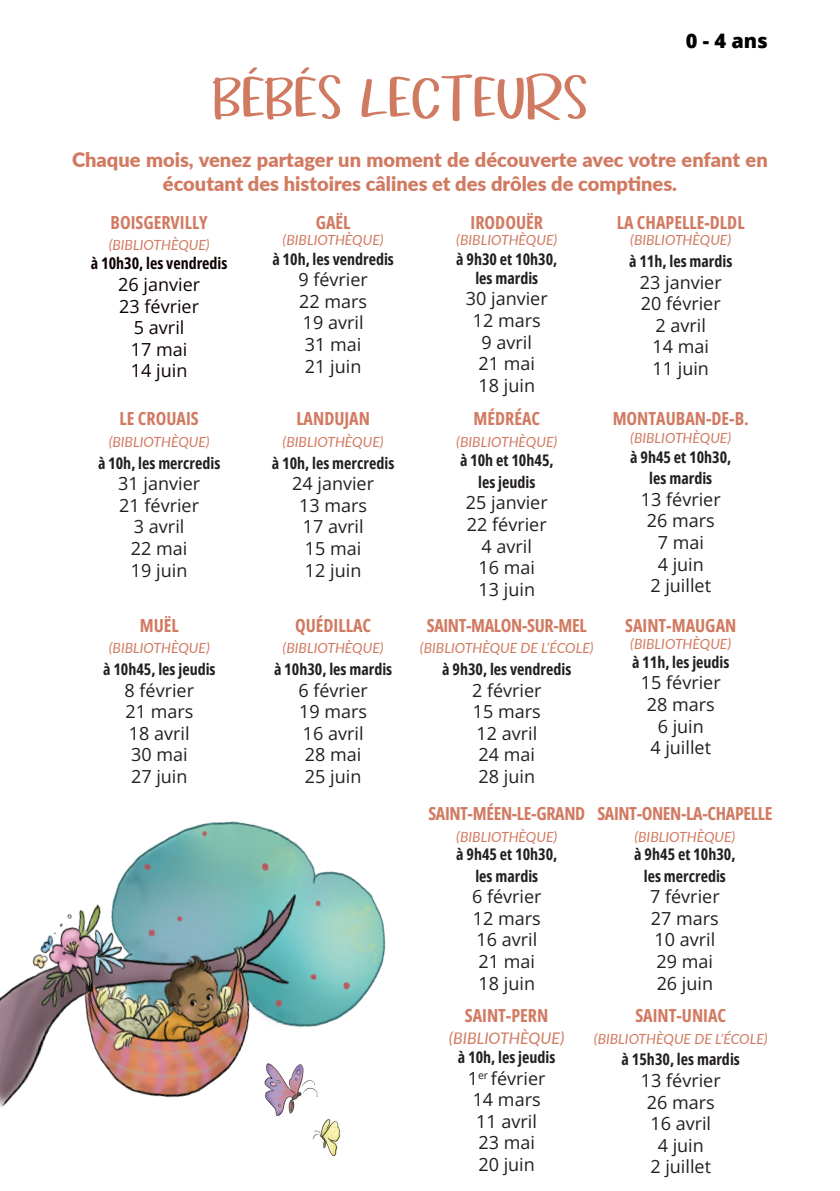
<style>
.page{position:relative;width:840px;height:1191px;background:#fff}
.page>*{position:absolute;margin:0;border:0;box-sizing:border-box;transform-origin:0 0}
.t1{font:60px "Gratise";color:#d07a61}
.t2{font:900 20px/24px "Lato";color:#d17a61;text-align:center}
.t3{font:800 20px "Open Sans";color:#000}
.t4{font:18px "Open Sans";color:#231f20}
.t5{font:18px "Open Sans";color:#d17a61}
.t6{font:18px "Open Sans";letter-spacing:-.02em;color:#d17a61}
.t7{font:18px "Open Sans";color:#0f0000}
.t8{font:18px "Open Sans";color:#d27a62}
.t9{font:16px "Open Sans";color:#231f20}
.t10{font:16px "Open Sans";color:#0f0000}
.t11{font:italic 16px "Lato";color:#d17a61}
.t12{font:italic 14px "Lato";color:#d17a61}
.t13{font:italic 14px "Lato";color:#d27a62}
</style>
<div class="page">
<img style="left:0;top:821px;width:386px;height:287px">
<img style="left:255px;top:1054px;width:99px;height:103px">
<p class="t3" style="left:685px;top:25px;width:83px">0 - 4 ans</p>
<p class="t1" style="left:213px;top:64px;width:376px">BÉBÉS LECTEURS</p>
<p class="t2" style="left:72px;top:147px;width:696px">Chaque mois, venez partager un moment de découverte avec votre enfant en écoutant des histoires câlines et des drôles de comptines.</p>
<p class="t8" style="left:110px;top:210px;width:99px">BOISGERVILLY</p>
<p class="t13" style="left:109px;top:235px;width:102px">(BIBLIOTHÈQUE)</p>
<p class="t10" style="left:91px;top:253px;width:138px">à 10h30, les vendredis</p>
<p class="t7" style="left:118px;top:272px;width:83px">26 janvier</p>
<p class="t7" style="left:119px;top:294px;width:81px">23 février</p>
<p class="t7" style="left:134px;top:315px;width:52px">5 avril</p>
<p class="t7" style="left:131px;top:337px;width:58px">17 mai</p>
<p class="t7" style="left:131px;top:358px;width:58px">14 juin</p>
<p class="t5" style="left:120px;top:406px;width:81px">LE CROUAIS</p>
<p class="t12" style="left:109px;top:432px;width:102px">(BIBLIOTHÈQUE)</p>
<p class="t9" style="left:98px;top:452px;width:124px">à 10h, les mercredis</p>
<p class="t4" style="left:118px;top:471px;width:83px">31 janvier</p>
<p class="t4" style="left:119px;top:493px;width:81px">21 février</p>
<p class="t4" style="left:134px;top:514px;width:52px">3 avril</p>
<p class="t4" style="left:131px;top:536px;width:58px">22 mai</p>
<p class="t4" style="left:131px;top:558px;width:58px">19 juin</p>
<p class="t5" style="left:140px;top:613px;width:41px">MUËL</p>
<p class="t12" style="left:109px;top:638px;width:102px">(BIBLIOTHÈQUE)</p>
<p class="t9" style="left:103px;top:658px;width:114px">à 10h45, les jeudis</p>
<p class="t4" style="left:124px;top:678px;width:71px">8 février</p>
<p class="t4" style="left:125px;top:699px;width:69px">21 mars</p>
<p class="t4" style="left:129px;top:721px;width:62px">18 avril</p>
<p class="t4" style="left:131px;top:742px;width:58px">30 mai</p>
<p class="t4" style="left:131px;top:764px;width:58px">27 juin</p>
<p class="t5" style="left:315px;top:210px;width:36px">GAËL</p>
<p class="t12" style="left:282px;top:230px;width:102px">(BIBLIOTHÈQUE)</p>
<p class="t9" style="left:272px;top:248px;width:123px">à 10h, les vendredis</p>
<p class="t4" style="left:298px;top:267px;width:71px">9 février</p>
<p class="t4" style="left:299px;top:289px;width:69px">22 mars</p>
<p class="t4" style="left:302px;top:310px;width:62px">19 avril</p>
<p class="t4" style="left:305px;top:332px;width:58px">31 mai</p>
<p class="t4" style="left:305px;top:354px;width:58px">21 juin</p>
<p class="t5" style="left:470px;top:210px;width:74px">IRODOUËR</p>
<p class="t12" style="left:456px;top:230px;width:102px">(BIBLIOTHÈQUE)</p>
<p class="t9" style="left:456px;top:248px;width:103px">à 9h30 et 10h30,</p>
<p class="t9" style="left:475px;top:267px;width:64px">les mardis</p>
<p class="t4" style="left:465px;top:286px;width:83px">30 janvier</p>
<p class="t4" style="left:472px;top:308px;width:69px">12 mars</p>
<p class="t4" style="left:481px;top:330px;width:52px">9 avril</p>
<p class="t4" style="left:478px;top:351px;width:58px">21 mai</p>
<p class="t4" style="left:478px;top:373px;width:58px">18 juin</p>
<p class="t5" style="left:616px;top:210px;width:129px">LA CHAPELLE-DLDL</p>
<p class="t12" style="left:630px;top:230px;width:102px">(BIBLIOTHÈQUE)</p>
<p class="t9" style="left:628px;top:250px;width:105px">à 11h, les mardis</p>
<p class="t4" style="left:639px;top:270px;width:83px">23 janvier</p>
<p class="t4" style="left:640px;top:291px;width:81px">20 février</p>
<p class="t4" style="left:655px;top:313px;width:52px">2 avril</p>
<p class="t4" style="left:652px;top:334px;width:58px">14 mai</p>
<p class="t4" style="left:652px;top:356px;width:58px">11 juin</p>
<p class="t5" style="left:473px;top:406px;width:68px">MÉDRÉAC</p>
<p class="t12" style="left:456px;top:432px;width:102px">(BIBLIOTHÈQUE)</p>
<p class="t9" style="left:459px;top:449px;width:95px">à 10h et 10h45,</p>
<p class="t9" style="left:478px;top:471px;width:59px">les jeudis</p>
<p class="t4" style="left:465px;top:490px;width:83px">25 janvier</p>
<p class="t4" style="left:466px;top:512px;width:81px">22 février</p>
<p class="t4" style="left:481px;top:533px;width:52px">4 avril</p>
<p class="t4" style="left:478px;top:555px;width:58px">16 mai</p>
<p class="t4" style="left:478px;top:577px;width:58px">13 juin</p>
<p class="t5" style="left:612px;top:406px;width:138px">MONTAUBAN-DE-B.</p>
<p class="t12" style="left:630px;top:428px;width:102px">(BIBLIOTHÈQUE)</p>
<p class="t9" style="left:629px;top:446px;width:103px">à 9h45 et 10h30,</p>
<p class="t9" style="left:649px;top:467px;width:64px">les mardis</p>
<p class="t4" style="left:640px;top:487px;width:81px">13 février</p>
<p class="t4" style="left:646px;top:508px;width:69px">26 mars</p>
<p class="t4" style="left:657px;top:530px;width:48px">7 mai</p>
<p class="t4" style="left:657px;top:551px;width:48px">4 juin</p>
<p class="t4" style="left:650px;top:573px;width:62px">2 juillet</p>
<p class="t5" style="left:296px;top:406px;width:75px">LANDUJAN</p>
<p class="t12" style="left:282px;top:432px;width:102px">(BIBLIOTHÈQUE)</p>
<p class="t9" style="left:272px;top:452px;width:124px">à 10h, les mercredis</p>
<p class="t4" style="left:292px;top:471px;width:83px">24 janvier</p>
<p class="t4" style="left:299px;top:493px;width:69px">13 mars</p>
<p class="t4" style="left:302px;top:514px;width:62px">17 avril</p>
<p class="t4" style="left:305px;top:536px;width:58px">15 mai</p>
<p class="t4" style="left:305px;top:558px;width:58px">12 juin</p>
<p class="t5" style="left:295px;top:613px;width:78px">QUÉDILLAC</p>
<p class="t12" style="left:282px;top:638px;width:102px">(BIBLIOTHÈQUE)</p>
<p class="t9" style="left:274px;top:658px;width:120px">à 10h30, les mardis</p>
<p class="t4" style="left:298px;top:678px;width:71px">6 février</p>
<p class="t4" style="left:299px;top:699px;width:69px">19 mars</p>
<p class="t4" style="left:302px;top:721px;width:62px">16 avril</p>
<p class="t4" style="left:305px;top:742px;width:58px">28 mai</p>
<p class="t4" style="left:305px;top:764px;width:58px">25 juin</p>
<p class="t6" style="left:426px;top:613px;width:161px">SAINT-MALON-SUR-MEL</p>
<p class="t12" style="left:420px;top:638px;width:175px">(BIBLIOTHÈQUE DE L’ÉCOLE)</p>
<p class="t9" style="left:442px;top:658px;width:130px">à 9h30, les vendredis</p>
<p class="t4" style="left:472px;top:677px;width:71px">2 février</p>
<p class="t4" style="left:472px;top:699px;width:69px">15 mars</p>
<p class="t4" style="left:476px;top:721px;width:62px">12 avril</p>
<p class="t4" style="left:478px;top:742px;width:58px">24 mai</p>
<p class="t4" style="left:478px;top:764px;width:58px">28 juin</p>
<p class="t5" style="left:625px;top:613px;width:113px">SAINT-MAUGAN</p>
<p class="t12" style="left:630px;top:633px;width:102px">(BIBLIOTHÈQUE)</p>
<p class="t9" style="left:631px;top:651px;width:99px">à 11h, les jeudis</p>
<p class="t4" style="left:640px;top:670px;width:81px">15 février</p>
<p class="t4" style="left:646px;top:692px;width:69px">28 mars</p>
<p class="t4" style="left:657px;top:713px;width:48px">6 juin</p>
<p class="t4" style="left:650px;top:735px;width:62px">4 juillet</p>
<p class="t6" style="left:428px;top:801px;width:158px">SAINT-MÉEN-LE-GRAND</p>
<p class="t12" style="left:456px;top:827px;width:102px">(BIBLIOTHÈQUE)</p>
<p class="t9" style="left:456px;top:843px;width:103px">à 9h45 et 10h30,</p>
<p class="t9" style="left:475px;top:864px;width:64px">les mardis</p>
<p class="t4" style="left:472px;top:884px;width:71px">6 février</p>
<p class="t4" style="left:472px;top:906px;width:69px">12 mars</p>
<p class="t4" style="left:476px;top:927px;width:62px">16 avril</p>
<p class="t4" style="left:478px;top:949px;width:58px">21 mai</p>
<p class="t4" style="left:478px;top:970px;width:58px">18 juin</p>
<p class="t5" style="left:464px;top:1003px;width:85px">SAINT-PERN</p>
<p class="t11" style="left:448px;top:1026px;width:117px">(BIBLIOTHÈQUE)</p>
<p class="t9" style="left:457px;top:1046px;width:99px">à 10h, les jeudis</p>
<p class="t4" style="left:467px;top:1065px;width:79px">1<sup>er</sup> février</p>
<p class="t4" style="left:472px;top:1087px;width:69px">14 mars</p>
<p class="t4" style="left:476px;top:1108px;width:62px">11 avril</p>
<p class="t4" style="left:478px;top:1130px;width:58px">23 mai</p>
<p class="t4" style="left:478px;top:1152px;width:58px">20 juin</p>
<p class="t6" style="left:597px;top:801px;width:176px">SAINT-ONEN-LA-CHAPELLE</p>
<p class="t12" style="left:634px;top:827px;width:102px">(BIBLIOTHÈQUE)</p>
<p class="t9" style="left:634px;top:843px;width:103px">à 9h45 et 10h30,</p>
<p class="t9" style="left:643px;top:864px;width:83px">les mercredis</p>
<p class="t4" style="left:649px;top:884px;width:71px">7 février</p>
<p class="t4" style="left:650px;top:906px;width:69px">27 mars</p>
<p class="t4" style="left:654px;top:927px;width:62px">10 avril</p>
<p class="t4" style="left:656px;top:949px;width:58px">29 mai</p>
<p class="t4" style="left:656px;top:970px;width:58px">26 juin</p>
<p class="t5" style="left:635px;top:1003px;width:92px">SAINT-UNIAC</p>
<p class="t12" style="left:593px;top:1028px;width:175px">(BIBLIOTHÈQUE DE L’ÉCOLE)</p>
<p class="t9" style="left:621px;top:1048px;width:120px">à 15h30, les mardis</p>
<p class="t4" style="left:640px;top:1068px;width:81px">13 février</p>
<p class="t4" style="left:646px;top:1089px;width:69px">26 mars</p>
<p class="t4" style="left:650px;top:1111px;width:62px">16 avril</p>
<p class="t4" style="left:657px;top:1132px;width:48px">4 juin</p>
<p class="t4" style="left:650px;top:1154px;width:62px">2 juillet</p>
</div>
